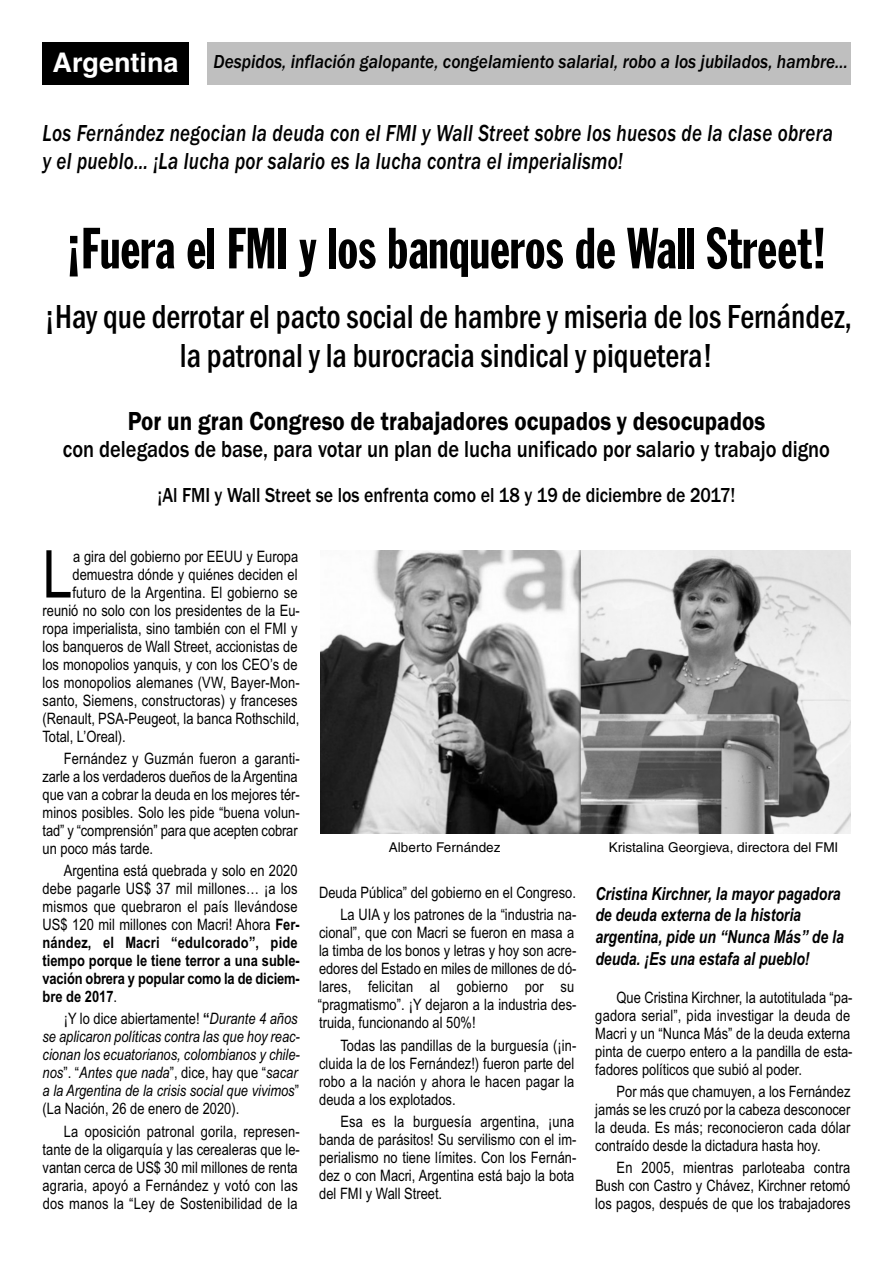
<style>
.page{position:relative;width:893px;height:1263px;background:#fff}
.page>*{position:absolute;margin:0;border:0;box-sizing:border-box;transform-origin:0 0}
.t1{font:66px "Arial Narrow";color:#000}
.t2{font:57px "Franklin Gothic Extra Cond";color:#000}
.t3{font:500 condensed 34.5px/39px "Franklin Gothic";color:#000;text-align:center;scale:.9 1}
.t4{font:600 27px "Franklin Gothic";color:#000;scale:.85 1}
.t5{font:700 27px "Helvetica";color:#fff}
.t6{font:italic 500 24px/28.5px "Franklin Gothic";letter-spacing:.015em;color:#000;scale:.8 1}
.t7{font:500 24px "Franklin Gothic";color:#000;scale:.85 1}
.t8{font:500 21px "Franklin Gothic";color:#000;scale:.85 1}
.t9{font:italic 500 19.5px "Franklin Gothic";color:#000;scale:.9 1}
.t10{font:italic 700 18px/21.6px "Arial Narrow";color:#000;scale:.95 1}
.t11{font:15.75px/18px "Arial Narrow";color:#000}
.t12{font:italic 15.75px/18px "Arial Narrow";color:#000;text-align:justify}
.t13{font:13.5px "Helvetica";color:#000}
.s1{font-weight:700}
.s2{font-style:normal}
.s3{font-weight:700;font-style:normal}
</style>
<div class="page">
<div style="left:43px;top:43px;width:146px;height:42px;background:#000"></div>
<div style="left:207px;top:43px;width:643px;height:42px;background:#bfbfbf"></div>
<img style="left:320px;top:551px;width:530px;height:283px">
<h3 class="t5" style="left:53px;top:47px;width:128px">Argentina</h3>
<p class="t9" style="left:214px;top:50px;width:706px">Despidos, inflación galopante, congelamiento salarial, robo a los jubilados, hambre…</p>
<h3 class="t6" style="left:43px;top:118px;width:990px">Los Fernández negocian la deuda con el FMI y Wall Street sobre los huesos de la clase obrera y el pueblo… ¡La lucha por salario es la lucha contra el imperialismo!</h3>
<h2 class="t2" style="left:66px;top:228px;width:762px">¡Fuera el FMI y los banqueros de Wall Street!</h2>
<h3 class="t3" style="left:45px;top:297px;width:899px">¡Hay que derrotar el pacto social de hambre y miseria de los Fernández, la patronal y la burocracia sindical y piquetera!</h3>
<h3 class="t4" style="left:128px;top:405px;width:751px">Por un gran Congreso de trabajadores ocupados y desocupados</h3>
<h3 class="t7" style="left:63px;top:435px;width:904px">con delegados de base, para votar un plan de lucha unificado por salario y trabajo digno</h3>
<h3 class="t8" style="left:158px;top:483px;width:681px">¡Al FMI y Wall Street se los enfrenta como el 18 y 19 de diciembre de 2017!</h3>
<h1 class="t1" style="left:43px;top:536px;width:32px">L</h1>
<p class="t11" style="left:73px;top:547px;width:227px">a gira del gobierno por EEUU y Europa</p>
<p class="t11" style="left:73px;top:565px;width:227px">demuestra dónde y quiénes deciden el</p>
<p class="t11" style="left:73px;top:583px;width:227px">futuro de la Argentina. El gobierno se</p>
<p class="t11" style="left:43px;top:601px;width:259px">reunió no solo con los presidentes de la Eu-</p>
<p class="t11" style="left:43px;top:619px;width:257px">ropa imperialista, sino también con el FMI y</p>
<p class="t11" style="left:43px;top:637px;width:257px">los banqueros de Wall Street, accionistas de</p>
<p class="t11" style="left:43px;top:655px;width:257px">los monopolios yanquis, y con los CEO’s de</p>
<p class="t11" style="left:43px;top:673px;width:259px">los monopolios alemanes (VW, Bayer-Mon-</p>
<p class="t11" style="left:43px;top:691px;width:257px">santo, Siemens, constructoras) y franceses</p>
<p class="t11" style="left:43px;top:709px;width:258px">(Renault, PSA-Peugeot, la banca Rothschild,</p>
<p class="t11" style="left:43px;top:727px;width:85px">Total, L’Oreal).</p>
<p class="t11" style="left:43px;top:749px;width:259px;text-indent:21px">Fernández y Guzmán fueron a garanti&shy;zarle a los verdaderos dueños de la Argentina que van a cobrar la deuda en los mejores tér&shy;minos posibles. Solo les pide “buena volun&shy;tad” y “comprensión” para que acepten cobrar un poco más tarde.</p>
<p class="t11" style="left:43px;top:862px;width:259px;text-indent:21px">Argentina está quebrada y solo en 2020 debe pagarle US$ 37 mil millones… ¡a los mismos que quebraron el país llevándose US$ 120 mil millones con Macri! Ahora <span class="s1">Fer&shy;nández, el Macri “edulcorado”, pide tiempo porque le tiene terror a una suble&shy;vación obrera y popular como la de diciem&shy;bre de 2017</span>.</p>
<p class="t12" style="left:43px;top:1010px;width:258px;text-indent:21px"><span class="s2">¡Y lo dice abiertamente!</span> <span class="s3">“</span>Durante 4 años se aplicaron políticas contra las que hoy reac&shy;cionan los ecuatorianos, colombianos y chile&shy;nos<span class="s2">”. “</span>Antes que nada<span class="s2">”, dice, hay que “</span>sacar a la Argentina de la crisis social que vivimos<span class="s2">” (La Nación, 26 de enero de 2020).</span></p>
<p class="t11" style="left:43px;top:1122px;width:259px;text-indent:21px">La oposición patronal gorila, represen&shy;tante de la oligarquía y las cerealeras que le&shy;vantan cerca de US$ 30 mil millones de renta agraria, apoyó a Fernández y votó con las dos manos la “Ley de Sostenibilidad de la</p>
<p class="t13" style="left:389px;top:842px;width:113px">Alberto Fernández</p>
<p class="t13" style="left:609px;top:842px;width:231px">Kristalina Georgieva, directora del FMI</p>
<p class="t11" style="left:319px;top:882px;width:259px;line-height:22.2px;text-align:right">Deuda Pública” del gobierno en el Congreso.<br>La UIA y los patrones de la “industria na-</p>
<p class="t11" style="left:318px;top:924px;width:260px">cional”, que con Macri se fueron en masa a la timba de los bonos y letras y hoy son acre&shy;edores del Estado en miles de millones de dó&shy;lares, felicitan al gobierno por su “pragmatismo”. ¡Y dejaron a la industria des&shy;truida, funcionando al 50%!</p>
<p class="t11" style="left:319px;top:1036px;width:259px;text-indent:21px">Todas las pandillas de la burguesía (¡in&shy;cluida la de los Fernández!) fueron parte del robo a la nación y ahora le hacen pagar la deuda a los explotados.</p>
<p class="t11" style="left:319px;top:1112px;width:259px;text-indent:21px">Esa es la burguesía argentina, ¡una banda de parásitos! Su servilismo con el im&shy;perialismo no tiene límites. Con los Fernán&shy;dez o con Macri, Argentina está bajo la bota del FMI y Wall Street.</p>
<p class="t10" style="left:595px;top:883px;width:263px">Cristina Kirchner, la mayor pagadora de deuda externa de la historia argentina, pide un “Nunca Más” de la deuda. ¡Es una estafa al pueblo!</p>
<p class="t11" style="left:595px;top:988px;width:259px;text-indent:21px">Que Cristina Kirchner, la autotitulada “pa&shy;gadora serial”, pida investigar la deuda de Macri y un “Nunca Más” de la deuda externa pinta de cuerpo entero a la pandilla de esta&shy;fadores políticos que subió al poder.</p>
<p class="t11" style="left:595px;top:1083px;width:257px;text-align:justify;text-indent:21px">Por más que chamuyen, a los Fernández jamás se les cruzó por la cabeza desconocer la deuda. Es más; reconocieron cada dólar contraído desde la dictadura hasta hoy.</p>
<p class="t11" style="left:595px;top:1159px;width:257px;text-align:justify;text-indent:21px">En 2005, mientras parloteaba contra Bush con Castro y Chávez, Kirchner retomó los pagos, después de que los trabajadores</p>
</div>
